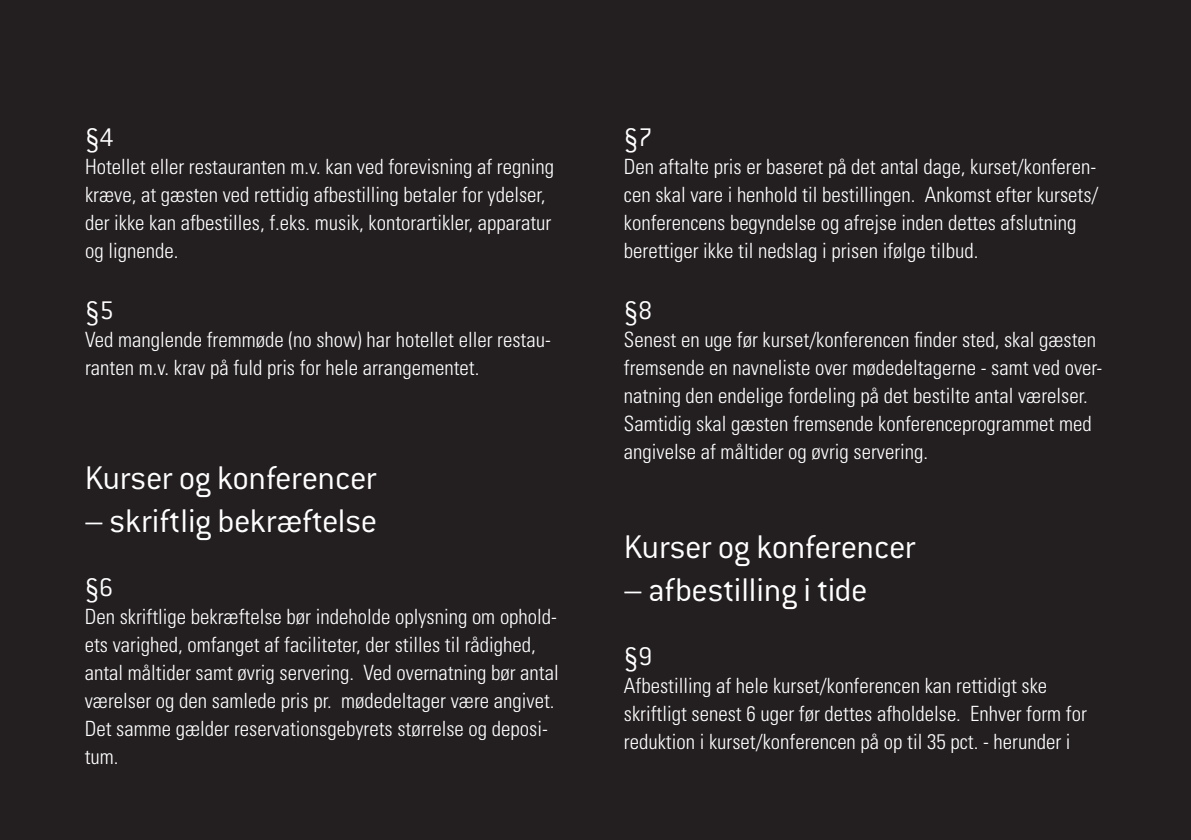
<style>
.page{position:relative;width:1191px;height:840px;background:#fff}
.page>*{position:absolute;margin:0;border:0;box-sizing:border-box;transform-origin:0 0}
.t1{font:300 36px "Conduit ITC";letter-spacing:-.01em;color:#fff}
.t2{font:300 28px "Conduit ITC";color:#fff}
.t3{font:300 condensed 21px/28px "Univers LT Std";color:#fff}
</style>
<div class="page">
<div style="left:0;top:0;width:1191px;height:839px;background:#231f20"></div>
<h2 class="t2" style="left:85px;top:122px;width:30px">§4</h2>
<p class="t3" style="left:85px;top:153px;width:470px">Hotellet eller restauranten m.v. kan ved forevisning af regning kræve, at gæsten ved rettidig afbestilling betaler for ydelser, der ikke kan afbestilles, f.eks. musik, kontorartikler, apparatur og lignende.</p>
<h2 class="t2" style="left:85px;top:294px;width:30px">§5</h2>
<p class="t3" style="left:85px;top:325px;width:467px">Ved manglende fremmøde (no show) har hotellet eller restau&shy;ranten m.v. krav på fuld pris for hele arrangementet.</p>
<h1 class="t1" style="left:85px;top:457px;width:293px">Kurser og konferencer</h1>
<h1 class="t1" style="left:85px;top:500px;width:294px">– skriftlig bekræftelse</h1>
<h2 class="t2" style="left:85px;top:571px;width:30px">§6</h2>
<p class="t3" style="left:85px;top:602px;width:475px">Den skriftlige bekræftelse bør indeholde oplysning om ophold&shy;ets varighed, omfanget af faciliteter, der stilles til rådighed, antal måltider samt øvrig servering. Ved overnatning bør antal værelser og den samlede pris pr. mødedeltager være angivet.<br>Det samme gælder reservationsgebyrets størrelse og deposi&shy;tum.</p>
<h2 class="t2" style="left:624px;top:122px;width:30px">§7</h2>
<p class="t3" style="left:624px;top:153px;width:476px">Den aftalte pris er baseret på det antal dage, kurset/konferen&shy;cen skal vare i henhold til bestillingen. Ankomst efter kursets/ konferencens begyndelse og afrejse inden dettes afslutning berettiger ikke til nedslag i prisen ifølge tilbud.</p>
<h2 class="t2" style="left:624px;top:294px;width:30px">§8</h2>
<p class="t3" style="left:624px;top:325px;width:480px">Senest en uge før kurset/konferencen finder sted, skal gæsten fremsende en navneliste over mødedeltagerne - samt ved over&shy;natning den endelige fordeling på det bestilte antal værelser.<br>Samtidig skal gæsten fremsende konferenceprogrammet med angivelse af måltider og øvrig servering.</p>
<h1 class="t1" style="left:624px;top:527px;width:293px">Kurser og konferencer</h1>
<h1 class="t1" style="left:624px;top:570px;width:245px">– afbestilling i tide</h1>
<h2 class="t2" style="left:624px;top:641px;width:30px">§9</h2>
<p class="t3" style="left:624px;top:671px;width:464px">Afbestilling af hele kurset/konferencen kan rettidigt ske skriftligt senest 6 uger før dettes afholdelse. Enhver form for reduktion i kurset/konferencen på op til 35 pct. - herunder i</p>
</div>
